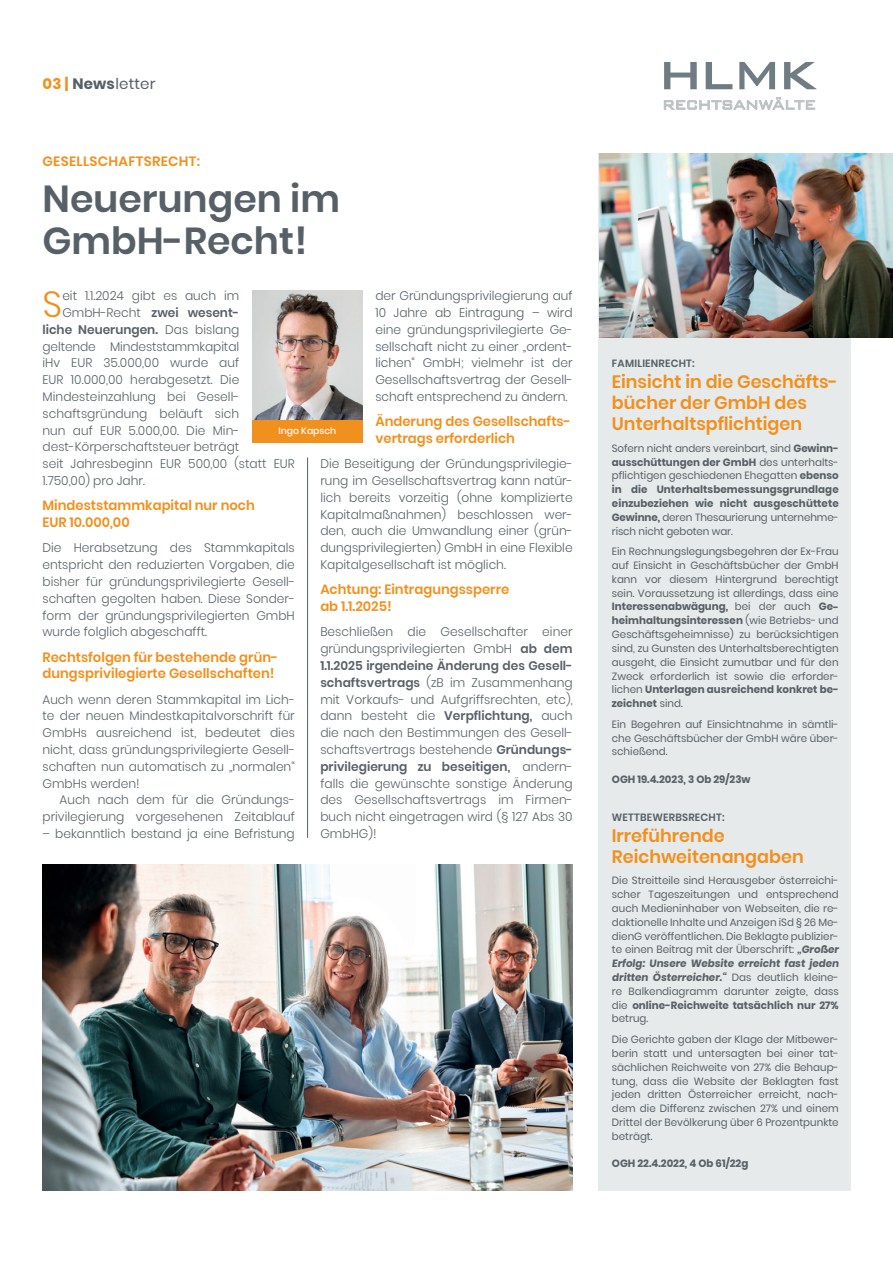
<style>
.page{position:relative;width:893px;height:1263px;background:#fff}
.page>*{position:absolute;margin:0;border:0;box-sizing:border-box;transform-origin:0 0}
.t1{font:500 52.95px "Bank Gothic BT";color:#707c84}
.t2{font:600 37.5px/42px "Poppins";color:#576067}
.t3{font:300 36.3px "Poppins";color:#f2901d}
.t4{font:600 18px/21px "Poppins";color:#f2901d}
.t5{font:300 16.95px "Bank Gothic BT";letter-spacing:-.03em;color:#bbc1c1}
.t6{font:15px "Poppins";letter-spacing:.01em;color:#576067}
.t7{font:600 13.5px/16.8px "Poppins";color:#f2901d}
.t8{font:600 13.5px "Poppins";letter-spacing:.02em;color:#f2901d}
.t9{font:300 12.45px/16.8px "Poppins";color:#576067;text-align:justify}
.t10{font:600 12.45px "Poppins";color:#576067}
.t11{font:10.5px/13.8px "Poppins";color:#576067;text-align:justify}
.t12{font:700 10.5px "Poppins";color:#576067}
.t13{font:600 10.5px "Poppins";letter-spacing:.02em;color:#576067}
.t14{font:500 9.3px "Poppins";color:#fff}
.s1{font-weight:700;color:#f2901d}
.s2{font-weight:700}
.s3{font-weight:600}
.s4{font-weight:300}
</style>
<div class="page">
<div style="left:598px;top:153px;width:252px;height:1038px;background:#e7eaea"></div>
<hr style="left:307px;top:457px;width:1px;height:381px;background:#576067">
<img style="left:252px;top:291px;width:111px;height:129px">
<div style="left:252px;top:420px;width:111px;height:22px;background:#f2901d"></div>
<img style="left:43px;top:864px;width:530px;height:327px">
<img style="left:599px;top:153px;width:294px;height:185px">
<p class="t6" style="left:43px;top:75px;width:115px"><span class="s1">03 |</span> <span class="s2">News</span>letter</p>
<p class="t8" style="left:43px;top:153px;width:159px">GESELLSCHAFTSRECHT:</p>
<h2 class="t2" style="left:43px;top:178px;width:299px">Neuerungen im<br>GmbH-Recht!</h2>
<p class="t9" style="left:375px;top:288px;width:199px">der Gründungsprivilegierung auf 10 Jahre ab Eintragung – wird eine gründungsprivilegierte Ge&shy;sellschaft nicht zu einer „ordent&shy;lichen“ GmbH; vielmehr ist der Gesellschaftsvertrag der Gesell&shy;schaft entsprechend zu ändern.</p>
<p class="t7" style="left:375px;top:413px;width:197px">Änderung des Gesellschafts&shy;vertrags erforderlich</p>
<p class="t9" style="left:320px;top:456px;width:254px">Die Beseitigung der Gründungsprivilegie&shy;rung im Gesellschaftsvertrag kann natür&shy;lich bereits vorzeitig (ohne komplizierte Kapitalmaßnahmen) beschlossen wer&shy;den, auch die Umwandlung einer (grün&shy;dungsprivilegierten) GmbH in eine Flexible Kapitalgesellschaft ist möglich.</p>
<p class="t7" style="left:320px;top:581px;width:191px">Achtung: Eintragungssperre ab 1.1.2025!</p>
<p class="t9" style="left:320px;top:624px;width:254px">Beschließen die Gesellschafter einer gründungsprivilegierten GmbH <span class="s3">ab dem 1.1.2025 irgendeine Änderung des Gesell&shy;schaftsvertrags</span> (zB im Zusammenhang mit Vorkaufs- und Aufgriffsrechten, etc), dann besteht die <span class="s3">Verpflichtung,</span> auch die nach den Bestimmungen des Gesell&shy;schaftsvertrags bestehende <span class="s3">Gründungs&shy;privilegierung zu beseitigen,</span> andern&shy;falls die gewünschte sonstige Änderung des Gesellschaftsvertrags im Firmen&shy;buch nicht eingetragen wird (§ 127 Abs 30<br>GmbHG)!</p>
<h3 class="t3" style="left:43px;top:283px;width:21px">S</h3>
<p class="t9" style="left:62px;top:288px;width:178px">eit 1.1.2024 gibt es auch im</p>
<p class="t10" style="left:62px;top:305px;width:178px"><span class="s4">GmbH-Recht</span> zwei wesent-</p>
<p class="t10" style="left:43px;top:322px;width:198px">liche Neuerungen. <span class="s4">Das bislang</span></p>
<p class="t9" style="left:43px;top:338px;width:198px">geltende Mindeststammkapital</p>
<p class="t9" style="left:43px;top:355px;width:198px">iHv EUR 35.000,00 wurde auf</p>
<p class="t9" style="left:43px;top:372px;width:198px">EUR 10.000,00 herabgesetzt. Die</p>
<p class="t9" style="left:43px;top:388px;width:199px">Mindesteinzahlung bei Gesell-</p>
<p class="t9" style="left:43px;top:405px;width:198px">schaftsgründung beläuft sich</p>
<p class="t9" style="left:43px;top:422px;width:199px">nun auf EUR 5.000,00. Die Min-</p>
<p class="t9" style="left:43px;top:439px;width:198px">dest-Körperschaftsteuer beträgt</p>
<p class="t9" style="left:43px;top:456px;width:254px">seit Jahresbeginn EUR 500,00 (statt EUR</p>
<p class="t9" style="left:43px;top:472px;width:104px">1.750,00) pro Jahr.</p>
<p class="t7" style="left:43px;top:497px;width:214px">Mindeststammkapital nur noch<br>EUR 10.000,00</p>
<p class="t9" style="left:43px;top:540px;width:254px">Die Herabsetzung des Stammkapitals entspricht den reduzierten Vorgaben, die bisher für gründungsprivilegierte Gesell&shy;schaften gegolten haben. Diese Sonder&shy;form der gründungsprivilegierten GmbH wurde folglich abgeschafft.</p>
<p class="t7" style="left:43px;top:648px;width:237px">Rechtsfolgen für bestehende grün&shy;dungsprivilegierte Gesellschaften!</p>
<p class="t9" style="left:43px;top:691px;width:254px">Auch wenn deren Stammkapital im Lich&shy;te der neuen Mindestkapitalvorschrift für GmbHs ausreichend ist, bedeutet dies nicht, dass gründungsprivilegierte Gesell&shy;schaften nun automatisch zu „normalen“ GmbHs werden!</p>
<p class="t9" style="left:43px;top:792px;width:254px;text-align:right">Auch nach dem für die Gründungs&shy;privilegierung vorgesehenen Zeitablauf</p>
<p class="t9" style="left:43px;top:825px;width:254px">– bekanntlich bestand ja eine Befristung</p>
<p class="t14" style="left:278px;top:425px;width:59px">Ingo Kapsch</p>
<h1 class="t1" style="left:657px;top:47px;width:163px">HLMK</h1>
<h3 class="t5" style="left:662px;top:96px;width:155px">RECHTSANWÄLTE</h3>
<p class="t13" style="left:612px;top:358px;width:84px">FAMILIENRECHT:</p>
<h3 class="t4" style="left:612px;top:372px;width:227px">Einsicht in die Geschäfts&shy;bücher der GmbH des<br>Unterhaltspflichtigen</h3>
<p class="t11" style="left:612px;top:441px;width:228px">Sofern nicht anders vereinbart, sind <span class="s2">Gewinn&shy;ausschüttungen der GmbH</span> des unterhalts&shy;pflichtigen geschiedenen Ehegatten <span class="s2">ebenso in die Unterhaltsbemessungsgrundlage einzubeziehen wie nicht ausgeschüttete Gewinne,</span> deren Thesaurierung unternehme&shy;risch nicht geboten war.</p>
<p class="t11" style="left:612px;top:545px;width:228px">Ein Rechnungslegungsbegehren der Ex-Frau auf Einsicht in Geschäftsbücher der GmbH kann vor diesem Hintergrund berechtigt sein. Voraussetzung ist allerdings, dass eine <span class="s2">Interessenabwägung,</span> bei der auch <span class="s2">Ge&shy;heimhaltungsinteressen</span> (wie Betriebs- und Geschäftsgeheimnisse) zu berücksichtigen sind, zu Gunsten des Unterhaltsberechtigten ausgeht, die Einsicht zumutbar und für den Zweck erforderlich ist sowie die erforder&shy;lichen <span class="s2">Unterlagen ausreichend konkret be&shy;zeichnet</span> sind.</p>
<p class="t11" style="left:612px;top:717px;width:228px">Ein Begehren auf Einsichtnahme in sämtli&shy;che Geschäftsbücher der GmbH wäre über&shy;schießend.</p>
<p class="t12" style="left:612px;top:773px;width:140px">OGH 19.4.2023, 3 Ob 29/23w</p>
<p class="t13" style="left:612px;top:811px;width:114px">WETTBEWERBSRECHT:</p>
<h3 class="t4" style="left:612px;top:825px;width:193px">Irreführende<br>Reichweitenangaben</h3>
<p class="t11" style="left:612px;top:874px;width:230px;text-align:left">Die Streitteile sind Herausgeber österreichi&shy;scher Tageszeitungen und entsprechend auch Medieninhaber von Webseiten, die re&shy;daktionelle Inhalte und Anzeigen iSd § 26 Me&shy;dienG veröffentlichen. Die Beklagte publizier&shy;te einen Beitrag mit der Überschrift: <span class="s2">„Großer Erfolg: Unsere Website erreicht fast jeden dritten Österreicher.“</span> D a s d e u t l i c h k l e i n e&shy;re Balkendiagramm darunter zeigte, dass die <span class="s2">online-Reichweite tatsächlich nur 27% </span>betrug.</p>
<p class="t11" style="left:612px;top:1033px;width:228px">Die Gerichte gaben der Klage der Mitbewer&shy;berin statt und untersagten bei einer tat&shy;sächlichen Reichweite von 27% die Behaup&shy;tung, dass die Website der Beklagten fast jeden dritten Österreicher erreicht, nach&shy;dem die Differenz zwischen 27% und einem Drittel der Bevölkerung über 6 Prozentpunkte beträgt.</p>
<p class="t12" style="left:612px;top:1157px;width:138px">OGH 22.4.2022, 4 Ob 61/22g</p>
</div>
